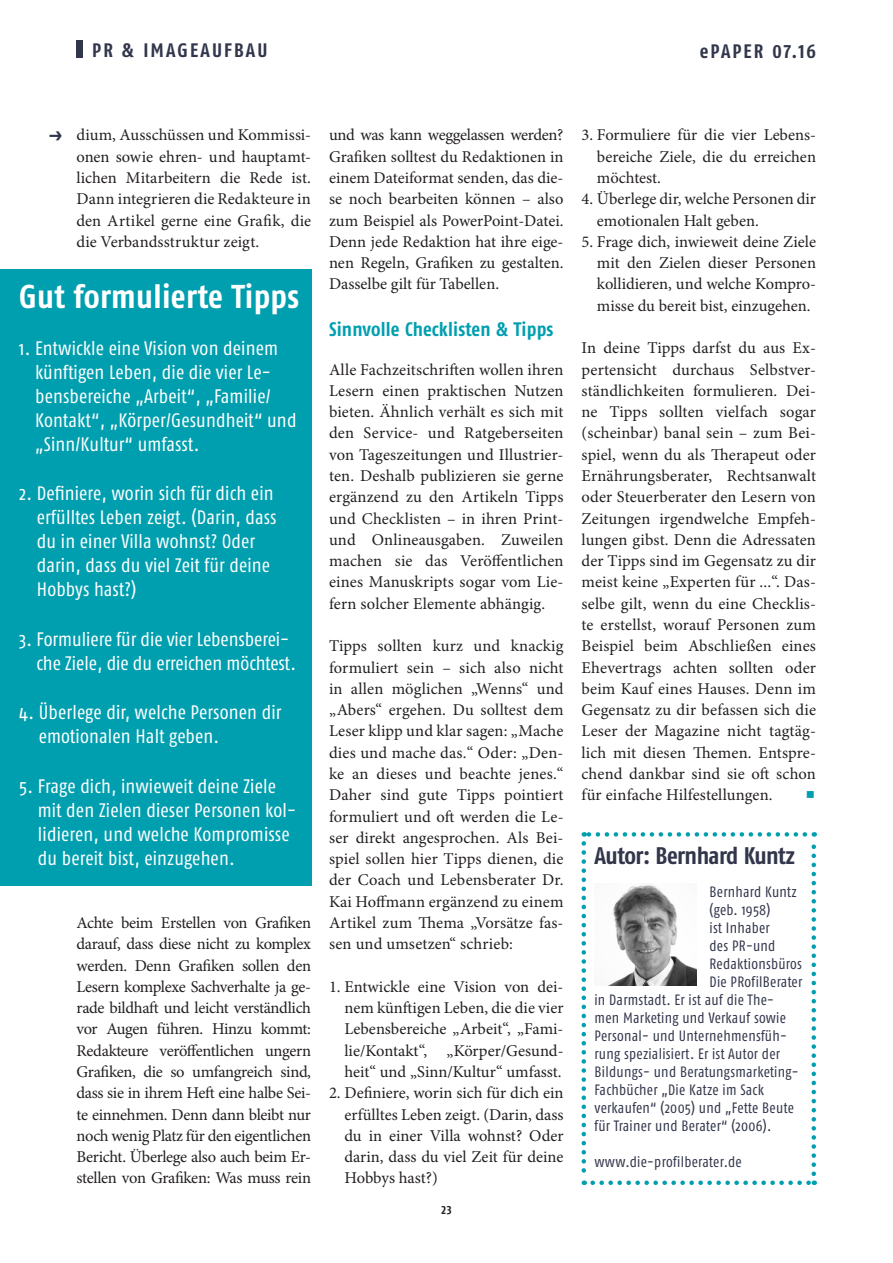
<style>
.page{position:relative;width:893px;height:1263px;background:#fff}
.page>*{position:absolute;margin:0;border:0;box-sizing:border-box;transform-origin:0 0}
._01_07_Zwischenheadl{font:700 condensed 33px "Fago OT";letter-spacing:.01em;color:#fff}
._01_12_Namensinsert{font:700 condensed 24px "Fago OT";letter-spacing:-.02em;color:#32364b}
._01_07_Zwischenheadl-2{font:condensed 19.5px/24px "Fago OT";letter-spacing:.005em;color:#fff}
.t1{font:700 condensed 19.5px "Fago OT";letter-spacing:.11em;color:#32364b}
._01_07_Zwischenheadl-3{font:700 condensed 19.5px "Fago OT";letter-spacing:.01em;color:#009faf}
._01_05_Fließtext{font:16.5px/21.3px "Minion Pro";color:#231f20;text-align:justify}
._01_13_Namensinstert{font:condensed 15px "Fago OT";letter-spacing:.02em;color:#32364b}
.t2{font:700 condensed 12px "Fago OT";color:#231f20}
</style>
<div class="page">
<div style="left:77px;top:41px;width:6px;height:17px;background:#32364b"></div>
<svg style="left:581px;top:843px;width:5px;height:342px"></svg>
<svg style="left:593px;top:1180px;width:222px;height:5px"></svg>
<svg style="left:811px;top:832px;width:5px;height:342px"></svg>
<svg style="left:584px;top:832px;width:221px;height:5px"></svg>
<img style="left:608px;top:884px;width:89px;height:102px">
<div style="left:0;top:269px;width:312px;height:616px;background:#009faf"></div>
<p class="t1" style="left:92px;top:39px;width:177px">PR &amp; IMAGEAUFBAU</p>
<p class="t1" style="left:700px;top:40px;width:118px">ePAPER 07.16</p>
<p class="t1" style="left:48px;top:125px;width:15px">→</p>
<p class="_01_05_Fließtext" style="left:77px;top:125px;width:236px">dium, Ausschüssen und Kommissi&shy;onen sowie ehren- und hauptamt&shy;lichen Mitarbeitern die Rede ist.<br>Dann integrieren die Redakteure in den Artikel gerne eine Grafik, die die Verbandsstruktur zeigt.</p>
<p class="_01_07_Zwischenheadl" style="left:19px;top:277px;width:281px">Gut formulierte Tipps</p>
<p class="_01_07_Zwischenheadl-2" style="left:35px;top:336px;width:263px;text-indent:-16px">1. Entwickle eine Vision von deinem künftigen Leben, die die vier Le&shy;bensbereiche „Arbeit“, „Familie/ Kontakt“, „Körper/Gesundheit“ und „Sinn/Kultur“ umfasst.</p>
<p class="_01_07_Zwischenheadl-2" style="left:37px;top:481px;width:241px;text-indent:-18px">2. Definiere, worin sich für dich ein erfülltes Leben zeigt. (Darin, dass du in einer Villa wohnst? Oder darin, dass du viel Zeit für deine<br>Hobbys hast?)</p>
<p class="_01_07_Zwischenheadl-2" style="left:36px;top:627px;width:261px;text-indent:-17px">3. Formuliere für die vier Lebensberei&shy;che Ziele, die du erreichen möchtest.</p>
<p class="_01_07_Zwischenheadl-2" style="left:39px;top:700px;width:244px;text-indent:-19px">4. Überlege dir, welche Personen dir emotionalen Halt geben.</p>
<p class="_01_07_Zwischenheadl-2" style="left:38px;top:774px;width:260px;text-indent:-19px">5. Frage dich, inwieweit deine Ziele mit den Zielen dieser Personen kol&shy;lidieren, und welche Kompromisse du bereit bist, einzugehen.</p>
<p class="_01_05_Fließtext" style="left:77px;top:912px;width:236px">Achte beim Erstellen von Grafiken darauf, dass diese nicht zu komplex werden. Denn Grafiken sollen den Lesern komplexe Sachverhalte ja ge&shy;rade bildhaft und leicht verständlich vor Augen führen. Hinzu kommt:<br>Redakteure veröffentlichen ungern Grafiken, die so umfangreich sind, dass sie in ihrem Heft eine halbe Sei&shy;te einnehmen. Denn dann bleibt nur noch wenig Platz für den eigentlichen Bericht. Überlege also auch beim Er&shy;stellen von Grafiken: Was muss rein</p>
<p class="_01_05_Fließtext" style="left:329px;top:125px;width:236px">und was kann weggelassen werden?<br>Grafiken solltest du Redaktionen in einem Dateiformat senden, das die&shy;se noch bearbeiten können – also zum Beispiel als PowerPoint-Datei.<br>Denn jede Redaktion hat ihre eige&shy;nen Regeln, Grafiken zu gestalten.<br>Dasselbe gilt für Tabellen.</p>
<p class="_01_07_Zwischenheadl-3" style="left:329px;top:317px;width:226px">Sinnvolle Checklisten &amp; Tipps</p>
<p class="_01_05_Fließtext" style="left:329px;top:359px;width:236px">Alle Fachzeitschriften wollen ihren Lesern einen praktischen Nutzen bieten. Ähnlich verhält es sich mit den Service- und Ratgeberseiten von Tageszeitungen und Illustrier&shy;ten. Deshalb publizieren sie gerne ergänzend zu den Artikeln Tipps und Checklisten – in ihren Print&shy;und Onlineausgaben. Zuweilen machen sie das Veröffentlichen eines Manuskripts sogar vom Lie&shy;fern solcher Elemente abhängig.</p>
<p class="_01_05_Fließtext" style="left:329px;top:635px;width:236px">Tipps sollten kurz und knackig formuliert sein – sich also nicht in allen möglichen „Wenns“ und „Abers“ ergehen. Du solltest dem Leser klipp und klar sagen: „Mache dies und mache das.“ Oder: „Den&shy;ke an dieses und beachte jenes.“ Daher sind gute Tipps pointiert formuliert und oft werden die Le&shy;ser direkt angesprochen. Als Bei&shy;spiel sollen hier Tipps dienen, die der Coach und Lebensberater Dr.<br>Kai Hoffmann ergänzend zu einem Artikel zum Thema „Vorsätze fas&shy;sen und umsetzen“ schrieb:</p>
<p class="_01_05_Fließtext" style="left:344px;top:976px;width:221px;text-indent:-15px">1. Entwickle eine Vision von dei&shy;nem künftigen Leben, die die vier Lebensbereiche „Arbeit“, „Fami&shy;lie/Kontakt“, „Körper/Gesund&shy;heit“ und „Sinn/Kultur“ umfasst.</p>
<p class="_01_05_Fließtext" style="left:344px;top:1082px;width:221px;text-indent:-15px">2. Definiere, worin sich für dich ein erfülltes Leben zeigt. (Darin, dass du in einer Villa wohnst? Oder darin, dass du viel Zeit für deine Hobbys hast?)</p>
<p class="t2" style="left:441px;top:1203px;width:12px">23</p>
<p class="_01_05_Fließtext" style="left:597px;top:125px;width:221px;text-indent:-15px">3. Formuliere für die vier Lebens&shy;bereiche Ziele, die du erreichen möchtest.</p>
<p class="_01_05_Fließtext" style="left:597px;top:188px;width:221px;text-indent:-15px">4. Überlege dir, welche Personen dir emotionalen Halt geben.</p>
<p class="_01_05_Fließtext" style="left:597px;top:231px;width:221px;text-indent:-15px">5. Frage dich, inwieweit deine Ziele mit den Zielen dieser Personen kollidieren, und welche Kompro&shy;misse du bereit bist, einzugehen.</p>
<p class="_01_05_Fließtext" style="left:581px;top:337px;width:236px">In deine Tipps darfst du aus Ex&shy;pertensicht durchaus Selbstver&shy;ständlichkeiten formulieren. Dei&shy;ne Tipps sollten vielfach sogar (scheinbar) banal sein – zum Bei&shy;spiel, wenn du als Therapeut oder Ernährungsberater, Rechtsanwalt oder Steuerberater den Lesern von Zeitungen irgendwelche Empfeh&shy;lungen gibst. Denn die Adressaten der Tipps sind im Gegensatz zu dir meist keine „Experten für ...“. Das&shy;selbe gilt, wenn du eine Checklis&shy;te erstellst, worauf Personen zum Beispiel beim Abschließen eines Ehevertrags achten sollten oder beim Kauf eines Hauses. Denn im Gegensatz zu dir befassen sich die Leser der Magazine nicht tagtäg&shy;lich mit diesen Themen. Entspre&shy;chend dankbar sind sie oft schon für einfache Hilfestellungen.</p>
<p class="_01_12_Namensinsert" style="left:594px;top:841px;width:202px">Autor: Bernhard Kuntz</p>
<p class="_01_13_Namensinstert" style="left:709px;top:883px;width:89px">Bernhard Kuntz</p>
<p class="_01_13_Namensinstert" style="left:709px;top:901px;width:62px">(geb. 1958)</p>
<p class="_01_13_Namensinstert" style="left:709px;top:919px;width:62px">ist Inhaber</p>
<p class="_01_13_Namensinstert" style="left:709px;top:937px;width:67px">des PR-und</p>
<p class="_01_13_Namensinstert" style="left:709px;top:955px;width:94px">Redaktionsbüros</p>
<p class="_01_13_Namensinstert" style="left:709px;top:973px;width:94px">Die PRofilBerater</p>
<p class="_01_13_Namensinstert" style="left:594px;top:991px;width:181px">in Darmstadt. Er ist auf die The-</p>
<p class="_01_13_Namensinstert" style="left:594px;top:1009px;width:193px">men Marketing und Verkauf sowie</p>
<p class="_01_13_Namensinstert" style="left:594px;top:1027px;width:194px">Personal- und Unternehmensfüh-</p>
<p class="_01_13_Namensinstert" style="left:594px;top:1045px;width:187px">rung spezialisiert. Er ist Autor der</p>
<p class="_01_13_Namensinstert" style="left:594px;top:1063px;width:206px">Bildungs- und Beratungsmarketing-</p>
<p class="_01_13_Namensinstert" style="left:594px;top:1081px;width:171px">Fachbücher „Die Katze im Sack</p>
<p class="_01_13_Namensinstert" style="left:594px;top:1099px;width:201px">verkaufen“ (2005) und „Fette Beute</p>
<p class="_01_13_Namensinstert" style="left:594px;top:1117px;width:178px">für Trainer und Berater“ (2006).</p>
<p class="_01_13_Namensinstert" style="left:594px;top:1153px;width:149px">www.die-profilberater.de</p>
</div>
